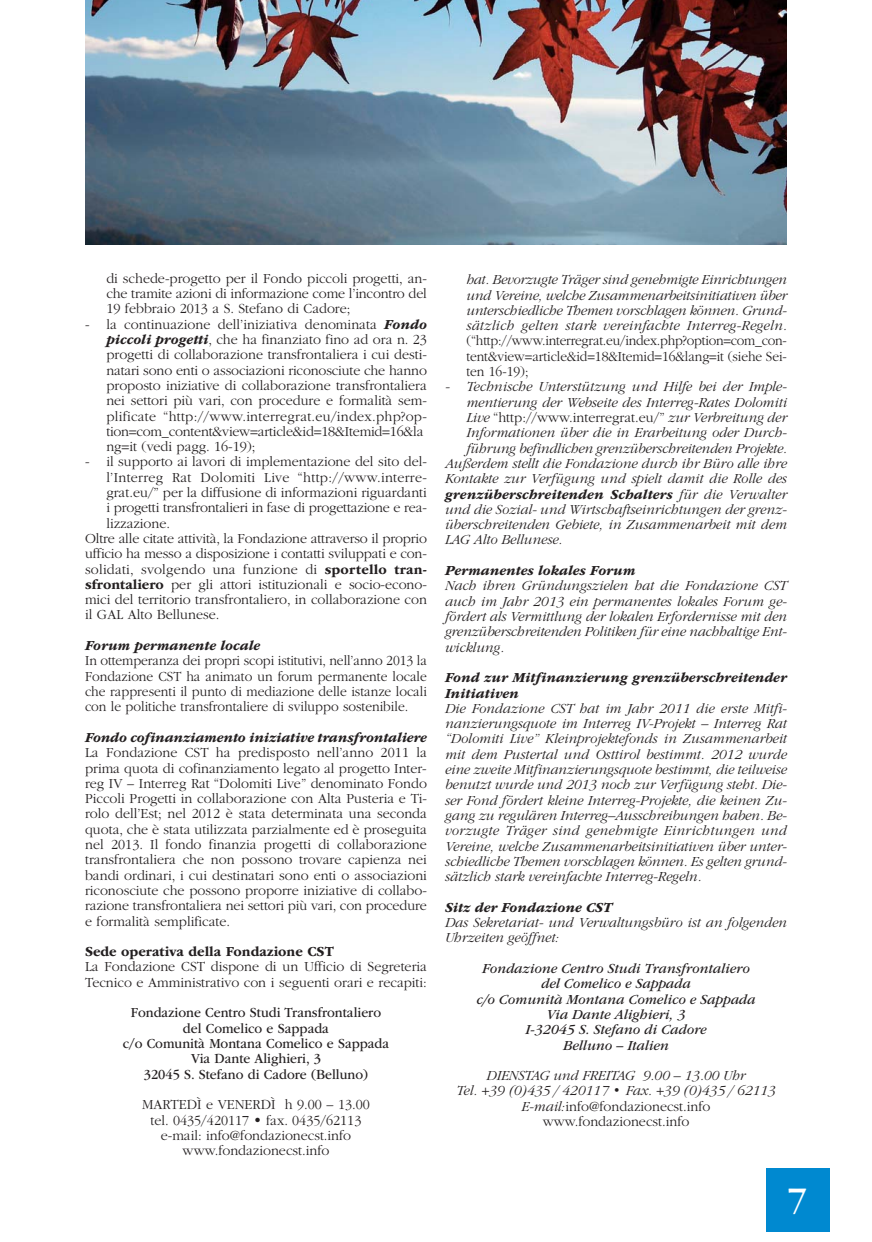
<style>
.page{position:relative;width:872px;height:1242px;background:#fff}
.page>*{position:absolute;margin:0;border:0;box-sizing:border-box;transform-origin:0 0}
.t1{font:37.5px "ITC Garamond Std";color:#fff}
.t2{font:300 14.4px/15.3px "ITC Garamond Std";color:#231f20;text-align:justify}
.t3{font:italic 300 14.4px/15.3px "ITC Garamond Std";color:#231f20;text-align:justify}
.t4{font:300 14.4px/15.3px "ITC Garamond Std";color:#231f20;text-align:justify;scale:.94 1}
.t5{font:italic 700 14.4px/15.3px "ITC Garamond Std";color:#231f20}
.t6{font:italic 14.4px/15.3px "ITC Garamond Std";color:#231f20;text-align:center}
.t7{font:14.4px/15.3px "ITC Garamond Std";color:#231f20;text-align:center;scale:.94 1}
.t8{font:300 14.4px "ITC Garamond Std";letter-spacing:.02em;color:#231f20}
.t9{font:700 14.4px "ITC Garamond Std";color:#231f20}
.s1{font-weight:700;font-style:italic}
.s2{font-weight:700}
.s3{font-style:italic}
.s4{font-weight:300}
.s5{font-style:normal}
</style>
<div class="page">
<div style="left:765px;top:1167px;width:64px;height:64px;background:#0089d0"></div>
<img style="left:85px;top:0;width:702px;height:244px">
<p class="t2" style="left:106px;top:272px;width:322px">di schede-progetto per il Fondo piccoli progetti, an&shy;che tramite azioni di informazione come l’incontro del 19 febbraio 2013 a S. Stefano di Cadore;</p>
<p class="t2" style="left:106px;top:317px;width:322px;text-align:left;text-indent:-21px">- la continuazione dell’iniziativa denominata <span class="s1">Fondo piccoli progetti</span>, che ha finanziato fino ad ora n. 23 progetti di collaborazione transfrontaliera i cui desti&shy;natari sono enti o associazioni riconosciute che hanno proposto iniziative di collaborazione transfrontaliera nei settori più vari, con procedure e formalità sem&shy;plificate “http://www.interregrat.eu/index.php?op&shy;tion=com_content&amp;view=article&amp;id=18&amp;Itemid=16&amp;la ng=it (vedi pagg. 16-19);</p>
<p class="t2" style="left:85px;top:455px;width:343px">- il supporto ai lavori di implementazione del sito del-</p>
<p class="t8" style="left:106px;top:471px;width:322px">l’Interreg Rat Dolomiti Live “http://www.interre-</p>
<p class="t2" style="left:106px;top:486px;width:322px">grat.eu/” per la diffusione di informazioni riguardanti</p>
<p class="t2" style="left:106px;top:501px;width:322px">i progetti transfrontalieri in fase di progettazione e rea-</p>
<p class="t2" style="left:106px;top:516px;width:65px">lizzazione.</p>
<p class="t2" style="left:85px;top:532px;width:343px">Oltre alle citate attività, la Fondazione attraverso il proprio</p>
<p class="t2" style="left:85px;top:547px;width:343px">ufficio ha messo a disposizione i contatti sviluppati e con-</p>
<p class="t2" style="left:85px;top:562px;width:343px">solidati, svolgendo una funzione di <span class="s2">sportello tran-</span></p>
<p class="t2" style="left:85px;top:578px;width:343px"><span class="s2">sfrontaliero</span> per gli attori istituzionali e socio-econo-</p>
<p class="t2" style="left:85px;top:593px;width:343px">mici del territorio transfrontaliero, in collaborazione con</p>
<p class="t2" style="left:85px;top:608px;width:136px">il GAL Alto Bellunese.</p>
<p class="t5" style="left:85px;top:639px;width:177px">Forum permanente locale</p>
<p class="t4" style="left:85px;top:654px;width:365px">In ottemperanza dei propri scopi istitutivi, nell’anno 2013 la Fondazione CST ha animato un forum permanente locale che rappresenti il punto di mediazione delle istanze locali con le politiche transfrontaliere di sviluppo sostenibile.</p>
<p class="t5" style="left:85px;top:731px;width:343px">Fondo cofinanziamento iniziative transfrontaliere</p>
<p class="t2" style="left:85px;top:746px;width:343px">La Fondazione CST ha predisposto nell’anno 2011 la prima quota di cofinanziamento legato al progetto Inter&shy;reg IV – Interreg Rat “Dolomiti Live” denominato Fondo Piccoli Progetti in collaborazione con Alta Pusteria e Ti&shy;rolo dell’Est; nel 2012 è stata determinata una seconda quota, che è stata utilizzata parzialmente ed è proseguita nel 2013. Il fondo finanzia progetti di collaborazione transfrontaliera che non possono trovare capienza nei bandi ordinari, i cui destinatari sono enti o associazioni riconosciute che possono proporre iniziative di collabo&shy;razione transfrontaliera nei settori più vari, con procedure e formalità semplificate.</p>
<p class="t9" style="left:85px;top:946px;width:250px">Sede operativa della Fondazione CST</p>
<p class="t2" style="left:85px;top:960px;width:343px">La Fondazione CST dispone di un Ufficio di Segreteria<br>Tecnico e Amministrativo con i seguenti orari e recapiti:</p>
<p class="t7" style="left:123px;top:1006px;width:285px">Fondazione Centro Studi Transfrontaliero del Comelico e Sappada<br>c/o Comunità Montana Comelico e Sappada Via Dante Alighieri, 3<br>32045 S. Stefano di Cadore (Belluno)</p>
<p class="t2" style="left:142px;top:1098px;width:229px;text-align:center">MARTEDÌ e VENERDÌ h 9.00 – 13.00 tel. 0435/420117 <span class="s2">•</span> fax. 0435/62113 e-mail: info@fondazionecst.info www.fondazionecst.info</p>
<p class="t3" style="left:466px;top:273px;width:322px">hat. Bevorzugte Träger sind genehmigte Einrichtungen und Vereine, welche Zusammenarbeitsinitiativen über unterschiedliche Themen vorschlagen können. Grund&shy;sätzlich gelten stark vereinfachte Interreg-Regeln.</p>
<p class="t4" style="left:466px;top:334px;width:342px">(“http://www.interregrat.eu/index.php?option=com_con&shy;tent&amp;view=article&amp;id=18&amp;Itemid=16&amp;lang=it (siehe Sei&shy;ten 16-19);</p>
<p class="t3" style="left:445px;top:380px;width:343px">- Technische Unterstützung und Hilfe bei der Imple-</p>
<p class="t3" style="left:466px;top:396px;width:322px">mentierung der Webseite des Interreg-Rates Dolomiti</p>
<p class="t2" style="left:466px;top:411px;width:322px"><span class="s3">Live</span> “http://www.interregrat.eu/” <span class="s3">zur Verbreitung der</span></p>
<p class="t3" style="left:466px;top:426px;width:322px">Informationen über die in Erarbeitung oder Durch-</p>
<p class="t3" style="left:466px;top:441px;width:322px">führung befindlichen grenzüberschreitenden Projekte.</p>
<p class="t3" style="left:445px;top:457px;width:343px">Außerdem stellt die Fondazione durch ihr Büro alle ihre</p>
<p class="t3" style="left:445px;top:472px;width:343px">Kontakte zur Verfügung und spielt damit die Rolle des</p>
<p class="t5" style="left:445px;top:487px;width:343px">grenzüberschreitenden Schalters <span class="s4">für die Verwalter</span></p>
<p class="t3" style="left:445px;top:503px;width:343px">und die Sozial- und Wirtschaftseinrichtungen der grenz-</p>
<p class="t3" style="left:445px;top:518px;width:343px">überschreitenden Gebiete, in Zusammenarbeit mit dem</p>
<p class="t3" style="left:445px;top:533px;width:119px">LAG Alto Bellunese.</p>
<p class="t5" style="left:445px;top:564px;width:192px">Permanentes lokales Forum</p>
<p class="t3" style="left:445px;top:579px;width:343px">Nach ihren Gründungszielen hat die Fondazione CST auch im Jahr 2013 ein permanentes lokales Forum ge&shy;fördert als Vermittlung der lokalen Erfordernisse mit den grenzüberschreitenden Politiken für eine nachhaltige Ent&shy;wicklung.</p>
<p class="t5" style="left:445px;top:671px;width:343px">Fond zur Mitfinanzierung grenzüberschreitender<br>Initiativen</p>
<p class="t3" style="left:445px;top:702px;width:343px">Die Fondazione CST hat im Jahr 2011 die erste Mitfi&shy;nanzierungsquote im Interreg IV-Projekt – Interreg Rat “Dolomiti Live” Kleinprojektefonds in Zusammenarbeit mit dem Pustertal und Osttirol bestimmt. 2012 wurde eine zweite Mitfinanzierungsquote bestimmt, die teilweise benutzt wurde und 2013 noch zur Verfügung steht. Die&shy;ser Fond fördert kleine Interreg-Projekte, die keinen Zu&shy;gang zu regulären Interreg–Ausschreibungen haben. Be&shy;vorzugte Träger sind genehmigte Einrichtungen und Vereine, welche Zusammenarbeitsinitiativen über unter&shy;schiedliche Themen vorschlagen können. Es gelten grund&shy;sätzlich stark vereinfachte Interreg-Regeln.</p>
<p class="t5" style="left:445px;top:901px;width:168px">Sitz der Fondazione CST</p>
<p class="t3" style="left:445px;top:916px;width:343px">Das Sekretariat- und Verwaltungsbüro ist an folgenden<br>Uhrzeiten geöffnet:</p>
<p class="t6" style="left:476px;top:962px;width:281px">Fondazione Centro Studi Transfrontaliero del Comelico e Sappada<br>c/o Comunità Montana Comelico e Sappada<br>Via Dante Alighieri, 3<br>I-32045 S. Stefano di Cadore<br>Belluno – Italien</p>
<p class="t3" style="left:456px;top:1069px;width:321px;text-align:center">DIENSTAG und FREITAG 9.00 – 13.00 Uhr<br>Tel. +39 (0)435 / 420117 <span class="s5">•</span> Fax. +39 (0)435 / 62113<br>E-mail:<span class="s5">info@fondazionecst.info www.fondazionecst.info</span></p>
<h1 class="t1" style="left:787px;top:1185px;width:21px">7</h1>
</div>
